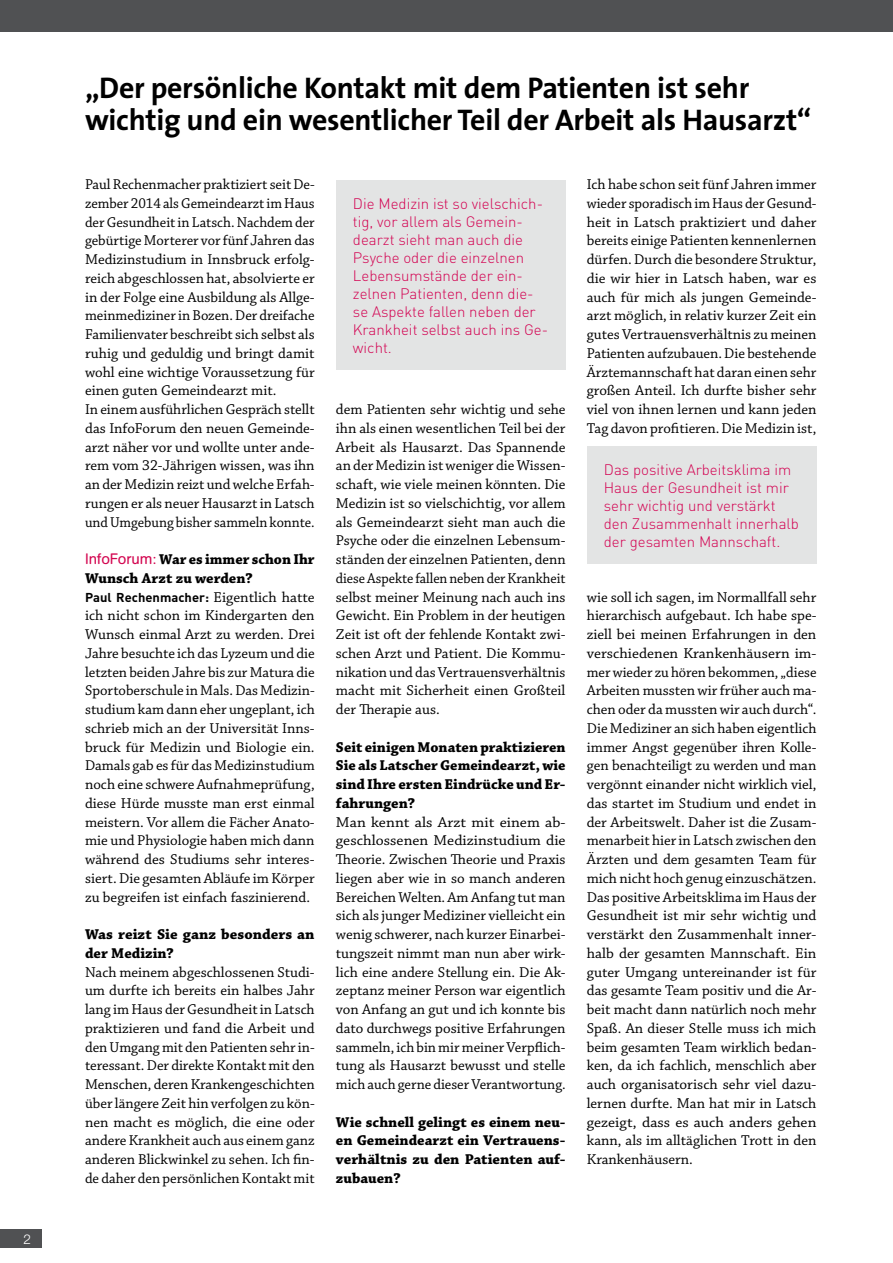
<style>
.page{position:relative;width:893px;height:1263px;background:#fff}
.page>*{position:absolute;margin:0;border:0;box-sizing:border-box;transform-origin:0 0}
.t1{font:700 30px/31.5px "The Sans";letter-spacing:-.01em;color:#000}
.t2{font:15px/18.8px "Chaparral Pro";color:#000;text-align:justify}
.t3{font:15px/18.8px "Chaparral Pro";color:#000;text-align:justify;scale:1.06 1}
.t4{font:300 15px/18px "DIN Pro";color:#d30050}
.t5{font:700 15px/18.8px "Chaparral Pro";color:#000}
.t6{font:300 13.5px "Helvetica Neue";color:#fff}
.t7{font:700 12.75px "DIN Pro";color:#000}
.s1{font-family:"AG Book Rounded";font-weight:400;color:#d30650}
.s2{font-family:"Chaparral Pro";font-weight:400;font-size:15px}
</style>
<div class="page">
<div style="left:0;top:1229px;width:42px;height:19px;background:#505153"></div>
<div style="left:0;top:0;width:893px;height:31px;background:#505153"></div>
<div style="left:336px;top:180px;width:230px;height:190px;background:#e3e4e4"></div>
<div style="left:587px;top:447px;width:229px;height:117px;background:#e3e4e4"></div>
<p class="t6" style="left:24px;top:1230px;width:9px">2</p>
<h1 class="t1" style="left:85px;top:72px;width:728px">„Der persönliche Kontakt mit dem Patienten ist sehr wichtig und ein wesentlicher Teil der Arbeit als Hausarzt“</h1>
<p class="t2" style="left:85px;top:176px;width:231px;text-align:left">Paul Rechenmacher praktiziert seit De&shy;zember 2014 als Gemeindearzt im Haus der Gesundheit in Latsch. Nachdem der gebürtige Morterer vor fünf Jahren das Medizinstudium in Innsbruck erfolg&shy;reich abgeschlossen hat, absolvierte er in der Folge eine Ausbildung als Allge&shy;meinmediziner in Bozen. Der dreifache Familienvater beschreibt sich selbst als ruhig und geduldig und bringt damit wohl eine wichtige Voraussetzung für einen guten Gemeindearzt mit.<br>In einem ausführlichen Gespräch stellt das InfoForum den neuen Gemeinde&shy;arzt näher vor und wollte unter ande&shy;rem vom 32-Jährigen wissen, was ihn an der Medizin reizt und welche Erfah&shy;rungen er als neuer Hausarzt in Latsch und Umgebung bisher sammeln konnte.</p>
<p class="t5" style="left:85px;top:550px;width:231px"><span class="s1">InfoForum:</span> War es immer schon Ihr<br>Wunsch Arzt zu werden?</p>
<p class="t7" style="left:85px;top:588px;width:231px">Paul Rechenmacher: <span class="s2">Eigentlich hatte</span></p>
<p class="t2" style="left:85px;top:607px;width:231px">ich nicht schon im Kindergarten den Wunsch einmal Arzt zu werden. Drei Jahre besuchte ich das Lyzeum und die letzten beiden Jahre bis zur Matura die Sportoberschule in Mals. Das Medizin&shy;studium kam dann eher ungeplant, ich schrieb mich an der Universität Inns&shy;bruck für Medizin und Biologie ein.<br>Damals gab es für das Medizinstudium noch eine schwere Aufnahmeprüfung, diese Hürde musste man erst einmal meistern. Vor allem die Fächer Anato&shy;mie und Physiologie haben mich dann während des Studiums sehr interes&shy;siert. Die gesamten Abläufe im Körper zu begreifen ist einfach faszinierend.</p>
<p class="t5" style="left:85px;top:925px;width:231px">Was reizt Sie ganz besonders an der Medizin?</p>
<p class="t2" style="left:85px;top:963px;width:231px">Nach meinem abgeschlossenen Studi&shy;um durfte ich bereits ein halbes Jahr lang im Haus der Gesundheit in Latsch praktizieren und fand die Arbeit und den Umgang mit den Patienten sehr in&shy;teressant. Der direkte Kontakt mit den Menschen, deren Krankengeschichten über längere Zeit hin verfolgen zu kön&shy;nen macht es möglich, die eine oder andere Krankheit auch aus einem ganz anderen Blickwinkel zu sehen. Ich fin&shy;de daher den persönlichen Kontakt mit</p>
<p class="t4" style="left:353px;top:194px;width:197px">Die Medizin ist so vielschich&shy;tig, vor allem als Gemein&shy;dearzt sieht man auch die<br>Psyche oder die einzelnen<br>Lebensumstände der ein&shy;zelnen Patienten, denn die&shy;se Aspekte fallen neben der<br>Krankheit selbst auch ins Ge&shy;wicht.</p>
<p class="t2" style="left:336px;top:401px;width:231px">dem Patienten sehr wichtig und sehe ihn als einen wesentlichen Teil bei der Arbeit als Hausarzt. Das Spannende an der Medizin ist weniger die Wissen&shy;schaft, wie viele meinen könnten. Die Medizin ist so vielschichtig, vor allem als Gemeindearzt sieht man auch die Psyche oder die einzelnen Lebensum&shy;ständen der einzelnen Patienten, denn diese Aspekte fallen neben der Krankheit selbst meiner Meinung nach auch ins Gewicht. Ein Problem in der heutigen Zeit ist oft der fehlende Kontakt zwi&shy;schen Arzt und Patient. Die Kommu&shy;nikation und das Vertrauensverhältnis macht mit Sicherheit einen Großteil der Therapie aus.</p>
<p class="t5" style="left:336px;top:738px;width:231px;text-align:justify">Seit einigen Monaten praktizieren Sie als Latscher Gemeindearzt, wie sind Ihre ersten Eindrücke und Er&shy;fahrungen?</p>
<p class="t3" style="left:336px;top:813px;width:218px">Man kennt als Arzt mit einem ab&shy;geschlossenen Medizinstudium die Theorie. Zwischen Theorie und Praxis liegen aber wie in so manch anderen Bereichen Welten. Am Anfang tut man sich als junger Mediziner vielleicht ein wenig schwerer, nach kurzer Einarbei&shy;tungszeit nimmt man nun aber wirk&shy;lich eine andere Stellung ein. Die Ak&shy;zeptanz meiner Person war eigentlich von Anfang an gut und ich konnte bis dato durchwegs positive Erfahrungen sammeln, ich bin mir meiner Verpflich&shy;tung als Hausarzt bewusst und stelle mich auch gerne dieser Verantwortung.</p>
<p class="t5" style="left:336px;top:1113px;width:231px;text-align:justify">Wie schnell gelingt es einem neu&shy;en Gemeindearzt ein Vertrauens&shy;verhältnis zu den Patienten auf&shy;zubauen?</p>
<p class="t2" style="left:587px;top:176px;width:231px">Ich habe schon seit fünf Jahren immer wieder sporadisch im Haus der Gesund&shy;heit in Latsch praktiziert und daher bereits einige Patienten kennenlernen dürfen. Durch die besondere Struktur, die wir hier in Latsch haben, war es auch für mich als jungen Gemeinde&shy;arzt möglich, in relativ kurzer Zeit ein gutes Vertrauensverhältnis zu meinen Patienten aufzubauen. Die bestehende Ärztemannschaft hat daran einen sehr großen Anteil. Ich durfte bisher sehr viel von ihnen lernen und kann jeden Tag davon profitieren. Die Medizin ist,</p>
<p class="t4" style="left:604px;top:460px;width:197px">Das positive Arbeitsklima im<br>Haus der Gesundheit ist mir sehr wichtig und verstärkt den Zusammenhalt innerhalb der gesamten Mannschaft.</p>
<p class="t2" style="left:587px;top:588px;width:231px">wie soll ich sagen, im Normallfall sehr hierarchisch aufgebaut. Ich habe spe&shy;ziell bei meinen Erfahrungen in den verschiedenen Krankenhäusern im&shy;mer wieder zu hören bekommen, „diese Arbeiten mussten wir früher auch ma&shy;chen oder da mussten wir auch durch“.<br>Die Mediziner an sich haben eigentlich immer Angst gegenüber ihren Kolle&shy;gen benachteiligt zu werden und man vergönnt einander nicht wirklich viel, das startet im Studium und endet in der Arbeitswelt. Daher ist die Zusam&shy;menarbeit hier in Latsch zwischen den Ärzten und dem gesamten Team für mich nicht hoch genug einzuschätzen.<br>Das positive Arbeitsklima im Haus der Gesundheit ist mir sehr wichtig und verstärkt den Zusammenhalt inner&shy;halb der gesamten Mannschaft. Ein guter Umgang untereinander ist für das gesamte Team positiv und die Ar&shy;beit macht dann natürlich noch mehr Spaß. An dieser Stelle muss ich mich beim gesamten Team wirklich bedan&shy;ken, da ich fachlich, menschlich aber auch organisatorisch sehr viel dazu&shy;lernen durfte. Man hat mir in Latsch gezeigt, dass es auch anders gehen kann, als im alltäglichen Trott in den Krankenhäusern.</p>
</div>
